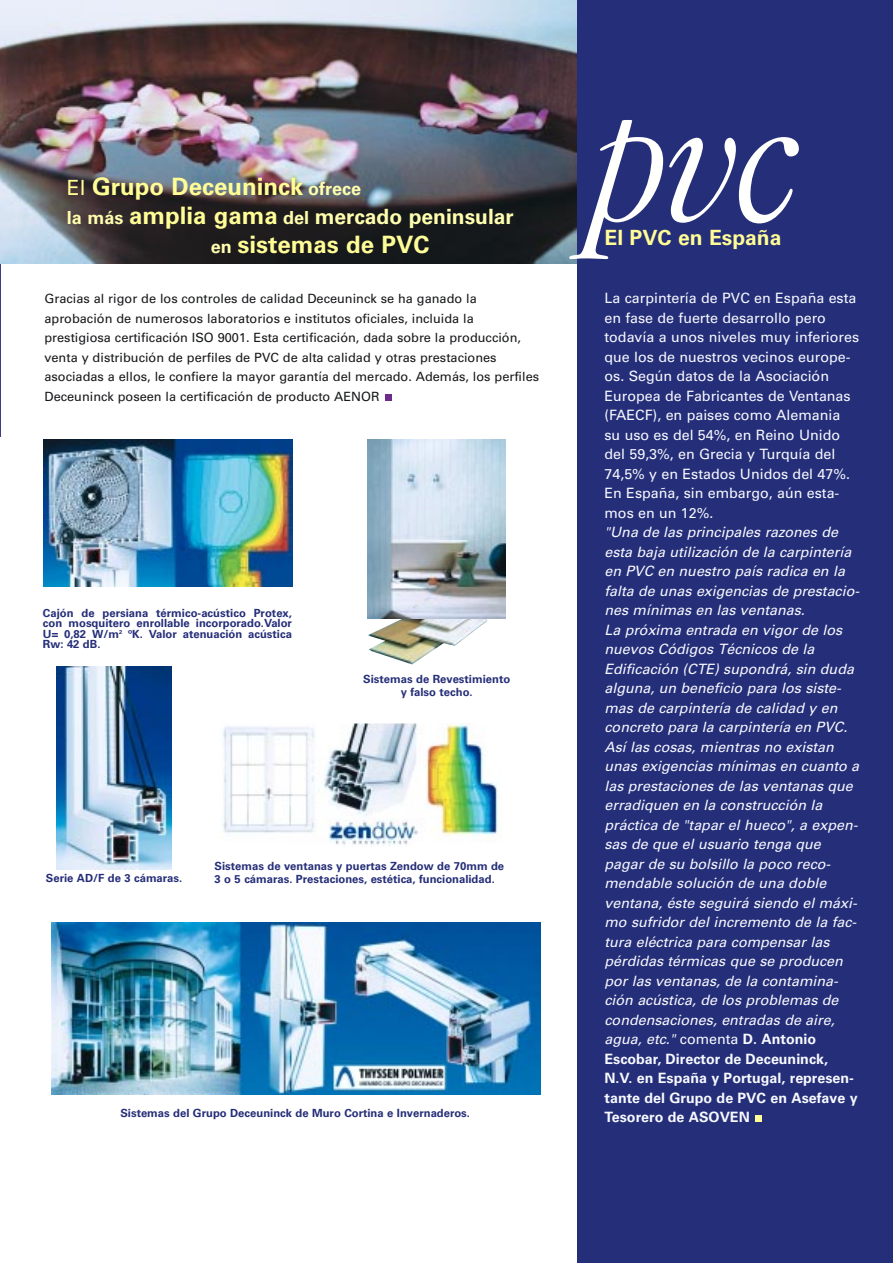
<style>
.page{position:relative;width:893px;height:1263px;background:#fff}
.page>*{position:absolute;margin:0;border:0;box-sizing:border-box;transform-origin:0 0}
.t1{font:italic 300 condensed 180px "Garamond";color:#fffffe}
.t2{font:700 24px "Univers";color:#fffd96}
.t3{font:700 21px "Univers";color:#fffeaf}
.t4{font:700 21px "Univers";color:#fffd96}
.t5{font:italic 14.25px/19.5px "Univers";color:#f7f9ff}
.t6{font:14.25px/19.5px "Univers";color:#f7f9ff}
.t7{font:12.75px/19.5px "Univers";color:#161719}
.t8{font:700 11.25px/10.5px "Univers";color:#252e78;text-align:center}
.s1{font-weight:400;font-size:21px}
.s2{font-size:18px;color:#fffeaf}
.s3{font-size:18px}
.s4{font-size:24px;color:#fffd96}
.s5{font-style:normal}
.s6{font-weight:700;font-style:normal}
</style>
<div class="page">
<img style="left:56px;top:667px;width:115px;height:202px">
<img style="left:0;top:0;width:577px;height:264px">
<div style="left:577px;top:0;width:315px;height:1263px;background:#252e78"></div>
<hr style="left:0;top:264px;width:1px;height:173px;background:#3d3c87">
<img style="left:44px;top:439px;width:249px;height:147px">
<img style="left:51px;top:923px;width:489px;height:172px">
<img style="left:368px;top:619px;width:119px;height:45px">
<img style="left:223px;top:723px;width:279px;height:123px">
<div style="left:385px;top:394px;width:6px;height:7px;background:#6d2c8c"></div>
<img style="left:367px;top:439px;width:138px;height:180px">
<div style="left:755px;top:1116px;width:7px;height:6px;background:#fffd96"></div>
<h2 class="t2" style="left:67px;top:178px;width:295px"><span class="s1">El</span> Grupo Deceuninck <span class="s2">ofrece</span></h2>
<h3 class="t3" style="left:67px;top:209px;width:448px"><span class="s3">la más</span> <span class="s4">amplia gama</span> <span class="s3">del</span> mercado peninsular</h3>
<h2 class="t2" style="left:211px;top:235px;width:220px"><span class="s2">en</span> sistemas de PVC</h2>
<p class="t7" style="left:44px;top:290px;width:496px">Gracias al rigor de los controles de calidad Deceuninck se ha ganado la aprobación de numerosos laboratorios e institutos oficiales, incluida la prestigiosa certificación ISO 9001. Esta certificación, dada sobre la producción, venta y distribución de perfiles de PVC de alta calidad y otras prestaciones asociadas a ellos, le confiere la mayor garantía del mercado. Además, los perfiles Deceuninck poseen la certificación de producto AENOR</p>
<p class="t8" style="left:43px;top:608px;width:250px;text-align:justify">Cajón de persiana térmico-acústico Protex, con mosquitero enrollable incorporado.Valor U= 0,82 W/m<sup>2</sup> ºK. Valor atenuación acústica Rw: 42 dB.</p>
<p class="t8" style="left:363px;top:673px;width:148px;line-height:13.5px">Sistemas de Revestimiento y falso techo.</p>
<p class="t8" style="left:46px;top:874px;width:138px">Serie AD/F de 3 cámaras.</p>
<p class="t8" style="left:215px;top:860px;width:291px;line-height:13.5px;text-align:left">Sistemas de ventanas y puertas Zendow de 70mm de<br>3 o 5 cámaras. Prestaciones, estética, funcionalidad.</p>
<p class="t8" style="left:120px;top:1109px;width:351px">Sistemas del Grupo Deceuninck de Muro Cortina e Invernaderos.</p>
<h1 class="t1" style="left:599px;top:94px;width:201px">pvc</h1>
<h3 class="t4" style="left:604px;top:229px;width:178px">El PVC en España</h3>
<p class="t6" style="left:604px;top:290px;width:256px">La carpintería de PVC en España esta en fase de fuerte desarrollo pero todavía a unos niveles muy inferiores que los de nuestros vecinos europe&shy;os. Según datos de la Asociación<br>Europea de Fabricantes de Ventanas (FAECF), en paises como Alemania su uso es del 54%, en Reino Unido del 59,3%, en Grecia y Turquía del<br>74,5% y en Estados Unidos del 47%.<br>En España, sin embargo, aún esta&shy;mos en un 12%.</p>
<p class="t5" style="left:604px;top:524px;width:256px">"Una de las principales razones de esta baja utilización de la carpintería en PVC en nuestro país radica en la falta de unas exigencias de prestacio&shy;nes mínimas en las ventanas.<br>La próxima entrada en vigor de los nuevos Códigos Técnicos de la Edificación (CTE) supondrá, sin duda alguna, un beneficio para los siste&shy;mas de carpintería de calidad y en concreto para la carpintería en PVC.<br>Así las cosas, mientras no existan unas exigencias mínimas en cuanto a las prestaciones de las ventanas que erradiquen en la construcción la práctica de "tapar el hueco", a expen&shy;sas de que el usuario tenga que pagar de su bolsillo la poco reco&shy;mendable solución de una doble ventana, éste seguirá siendo el máxi&shy;mo sufridor del incremento de la fac&shy;tura eléctrica para compensar las pérdidas térmicas que se producen por las ventanas, de la contamina&shy;ción acústica, de los problemas de condensaciones, entradas de aire, agua, etc." <span class="s5">comenta</span> <span class="s6">D. Antonio Escobar, Director de Deceuninck, N.V. en España y Portugal, represen&shy;tante del Grupo de PVC en Asefave y Tesorero de ASOVEN</span></p>
</div>
